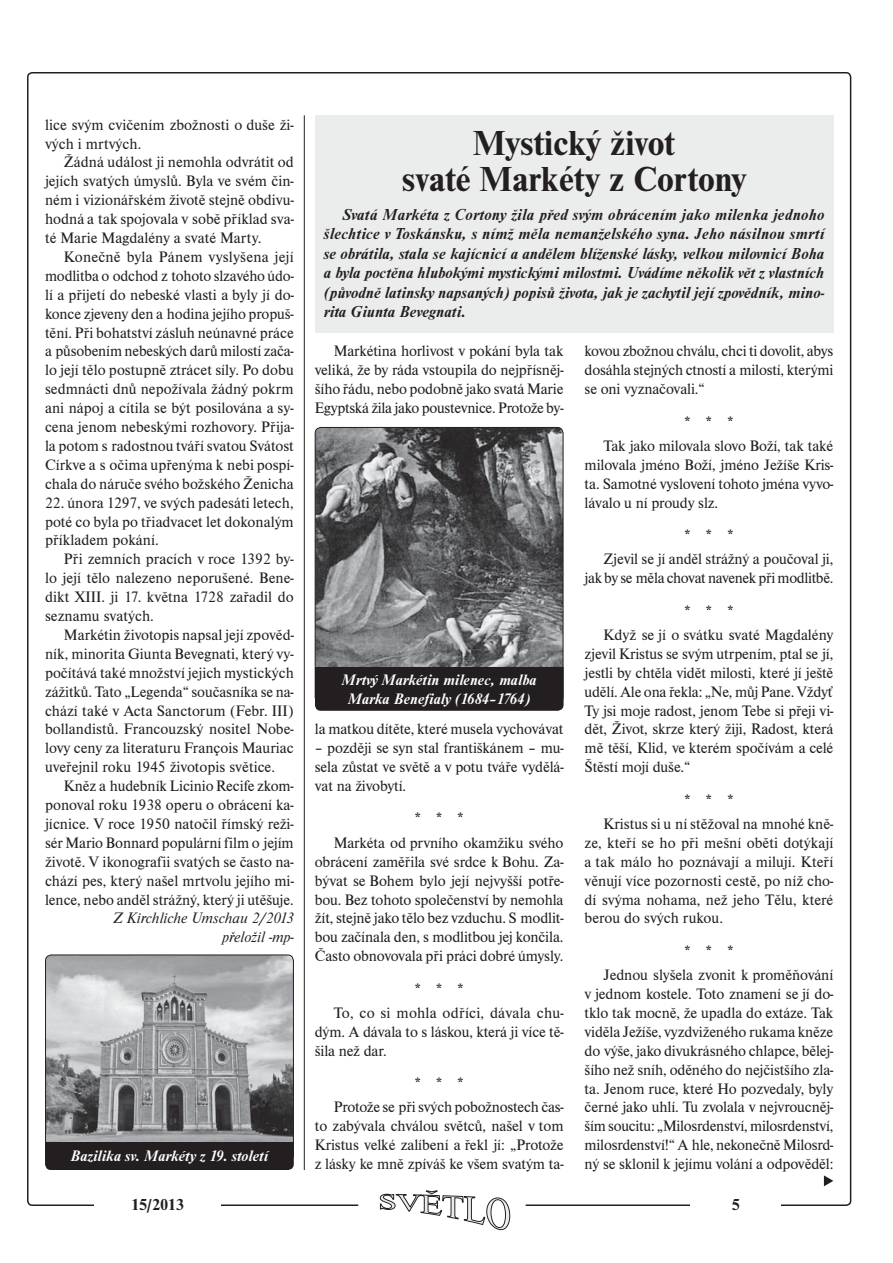
<style>
.page{position:relative;width:893px;height:1263px;background:#fff}
.page>*{position:absolute;margin:0;border:0;box-sizing:border-box;transform-origin:0 0}
.t1{font:700 36px/36px "Nimbus Rom DEE";color:#231f20;text-align:center}
.t2{font:italic 700 16.5px/19.5px "Nimbus Rom DEE";color:#231f20;text-align:justify}
.t3{font:700 16.5px "Nimbus Rom DEE";letter-spacing:-.025em;color:#231f20}
.t4{font:15.75px/18.9px "Nimbus Rom DEE";letter-spacing:-.01em;color:#231f20;text-align:justify}
.t5{font:italic 700 15.75px/18.9px "Nimbus Rom DEE";color:#fff;text-align:center}
.t6{font:italic 15.75px/18.9px "Nimbus Rom DEE";color:#231f20;text-align:right}
.t7{font:700 15.75px "Nimbus Rom DEE";color:#231f20}
</style>
<div class="page">
<svg style="left:379px;top:1190px;width:131px;height:41px"></svg>
<div style="left:315px;top:115px;width:518px;height:218px;background:#ebecec"></div>
<hr style="left:304px;top:115px;width:1px;height:1055px;background:#231f20">
<svg style="left:823px;top:1175px;width:10px;height:11px"></svg>
<img style="left:315px;top:427px;width:248px;height:240px">
<div style="left:315px;top:427px;width:248px;height:276px;border:1px solid #231f20;border-radius:6px"></div>
<div style="left:315px;top:667px;width:248px;height:44px;background:#231f20"></div>
<img style="left:46px;top:955px;width:247px;height:187px">
<div style="left:45px;top:955px;width:249px;height:206px;border:1px solid #231f20;border-radius:6px"></div>
<div style="left:45px;top:1142px;width:248px;height:28px;background:#231f20"></div>
<p class="t4" style="left:45px;top:116px;width:250px">lice svým cvičením zbožnosti o duše ži&shy;vých i mrtvých.</p>
<p class="t4" style="left:45px;top:154px;width:250px;text-indent:19px">Žádná událost ji nemohla odvrátit od jejích svatých úmyslů. Byla ve svém čin&shy;ném i vizionářském životě stejně obdivu&shy;hodná a tak spojovala v sobě příklad sva&shy;té Marie Magdalény a svaté Marty.</p>
<p class="t4" style="left:45px;top:249px;width:250px;text-indent:19px">Konečně byla Pánem vyslyšena její modlitba o odchod z tohoto slzavého údo&shy;lí a přijetí do nebeské vlasti a byly jí do&shy;konce zjeveny den a hodina jejího propuš&shy;tění. Při bohatství zásluh neúnavné práce a působením nebeských darů milostí zača&shy;lo její tělo postupně ztrácet síly. Po dobu sedmnácti dnů nepožívala žádný pokrm ani nápoj a cítila se být posilována a sy&shy;cena jenom nebeskými rozhovory. Přija&shy;la potom s radostnou tváří svatou Svátost Církve a s očima upřenýma k nebi pospí&shy;chala do náruče svého božského Ženicha</p>
<p class="t4" style="left:45px;top:494px;width:250px">22. února 1297, ve svých padesáti letech, poté co byla po třiadvacet let dokonalým příkladem pokání.</p>
<p class="t4" style="left:45px;top:551px;width:250px;text-indent:19px">Při zemních pracích v roce 1392 by&shy;lo její tělo nalezeno neporušené. Bene&shy;dikt XIII. ji 17. května 1728 zařadil do seznamu svatých.</p>
<p class="t4" style="left:45px;top:627px;width:250px;text-indent:19px">Markétin životopis napsal její zpověd&shy;ník, minorita Giunta Bevegnati, který vy&shy;počítává také množství jejich mystických zážitků. Tato „Legenda“ současníka se na&shy;chází také v Acta Sanctorum (Febr. III) bollandistů. Francouzský nositel Nobe&shy;lovy ceny za literaturu François Mauriac uveřejnil roku 1945 životopis světice.</p>
<p class="t4" style="left:45px;top:778px;width:250px;text-indent:19px">Kněz a hudebník Licinio Recife zkom&shy;ponoval roku 1938 operu o obrácení ka&shy;jícnice. V roce 1950 natočil římský reži&shy;sér Mario Bonnard populární film o jejím životě. V ikonografii svatých se často na&shy;chází pes, který našel mrtvolu jejího mi&shy;lence, nebo anděl strážný, který ji utěšuje.</p>
<p class="t6" style="left:113px;top:910px;width:182px">Z Kirchliche Umschau 2/2013 přeložil -mp-</p>
<p class="t5" style="left:71px;top:1148px;width:199px">Bazilika sv. Markéty z 19. století</p>
<h1 class="t1" style="left:401px;top:128px;width:346px">Mystický život<br>svaté Markéty z Cortony</h1>
<p class="t2" style="left:324px;top:206px;width:502px;text-indent:19px">Svatá Markéta z Cortony žila před svým obrácením jako milenka jednoho šlechtice v Toskánsku, s nímž měla nemanželského syna. Jeho násilnou smrtí se obrátila, stala se kajícnicí a andělem blíženské lásky, velkou milovnicí Boha a byla poctěna hlubokými mystickými milostmi. Uvádíme několik vět z vlastních (původně latinsky napsaných) popisů života, jak je zachytil její zpovědník, mino&shy;rita Giunta Bevegnati.</p>
<p class="t4" style="left:315px;top:343px;width:250px;text-indent:19px">Markétina horlivost v pokání byla tak veliká, že by ráda vstoupila do nejpřísněj&shy;šího řádu, nebo podobně jako svatá Marie Egyptská žila jako poustevnice. Protože by-</p>
<p class="t5" style="left:341px;top:672px;width:196px">Mrtvý Markétin milenec, malba<br>Marka Benefialy (1684–1764)</p>
<p class="t4" style="left:315px;top:721px;width:250px">la matkou dítěte, které musela vychovávat</p>
<p class="t4" style="left:315px;top:740px;width:250px">– později se syn stal františkánem – mu&shy;sela zůstat ve světě a v potu tváře vydělá&shy;vat na živobytí.</p>
<p class="t7" style="left:415px;top:812px;width:50px">* * *</p>
<p class="t4" style="left:315px;top:834px;width:250px;text-indent:19px">Markéta od prvního okamžiku svého obrácení zaměřila své srdce k Bohu. Za&shy;bývat se Bohem bylo její nejvyšší potře&shy;bou. Bez tohoto společenství by nemohla žít, stejně jako tělo bez vzduchu. S modlit&shy;bou začínala den, s modlitbou jej končila.<br>Často obnovovala při práci dobré úmysly.</p>
<p class="t7" style="left:415px;top:982px;width:50px">* * *</p>
<p class="t4" style="left:315px;top:1005px;width:250px;text-indent:19px">To, co si mohla odříci, dávala chu&shy;dým. A dávala to s láskou, která ji více tě&shy;šila než dar.</p>
<p class="t7" style="left:415px;top:1077px;width:50px">* * *</p>
<p class="t4" style="left:315px;top:1099px;width:250px;text-indent:19px">Protože se při svých pobožnostech čas&shy;to zabývala chválou světců, našel v tom Kristus velké zalíbení a řekl jí: „Protože z lásky ke mně zpíváš ke všem svatým ta-</p>
<p class="t4" style="left:584px;top:343px;width:250px">kovou zbožnou chválu, chci ti dovolit, abys dosáhla stejných ctností a milostí, kterými se oni vyznačovali.“</p>
<p class="t7" style="left:684px;top:415px;width:50px">* * *</p>
<p class="t4" style="left:584px;top:438px;width:250px;text-indent:19px">Tak jako milovala slovo Boží, tak také milovala jméno Boží, jméno Ježíše Kris&shy;ta. Samotné vyslovení tohoto jména vyvo&shy;lávalo u ní proudy slz.</p>
<p class="t7" style="left:684px;top:529px;width:50px">* * *</p>
<p class="t4" style="left:584px;top:551px;width:250px;text-align:right">Zjevil se jí anděl strážný a poučoval ji, jak by se měla chovat navenek při modlitbě.</p>
<p class="t7" style="left:684px;top:604px;width:50px">* * *</p>
<p class="t4" style="left:584px;top:627px;width:250px;text-indent:19px">Když se jí o svátku svaté Magdalény zjevil Kristus se svým utrpením, ptal se jí, jestli by chtěla vidět milosti, které jí ještě udělí. Ale ona řekla: „Ne, můj Pane. Vždyť Ty jsi moje radost, jenom Tebe si přeji vi&shy;dět, Život, skrze který žiji, Radost, která mě těší, Klid, ve kterém spočívám a celé Štěstí mojí duše.“</p>
<p class="t7" style="left:684px;top:793px;width:50px">* * *</p>
<p class="t4" style="left:584px;top:816px;width:250px;text-indent:19px">Kristus si u ní stěžoval na mnohé kně&shy;ze, kteří se ho při mešní oběti dotýkají a tak málo ho poznávají a milují. Kteří věnují více pozornosti cestě, po níž cho&shy;dí svýma nohama, než jeho Tělu, které berou do svých rukou.</p>
<p class="t7" style="left:684px;top:944px;width:50px">* * *</p>
<p class="t4" style="left:584px;top:967px;width:250px;text-indent:19px">Jednou slyšela zvonit k proměňování v jednom kostele. Toto znamení se jí do&shy;tklo tak mocně, že upadla do extáze. Tak viděla Ježíše, vyzdviženého rukama kněze do výše, jako divukrásného chlapce, bělej&shy;šího než sníh, oděného do nejčistšího zla&shy;ta. Jenom ruce, které Ho pozvedaly, byly černé jako uhlí. Tu zvolala v nejvroucněj&shy;ším soucitu: „Milosrdenství, milosrdenství, milosrdenství!“ A hle, nekonečně Milosrd&shy;ný se sklonil k jejímu volání a odpověděl:</p>
<p class="t3" style="left:131px;top:1198px;width:54px">15/2013</p>
<p class="t3" style="left:731px;top:1198px;width:10px">5</p>
</div>
